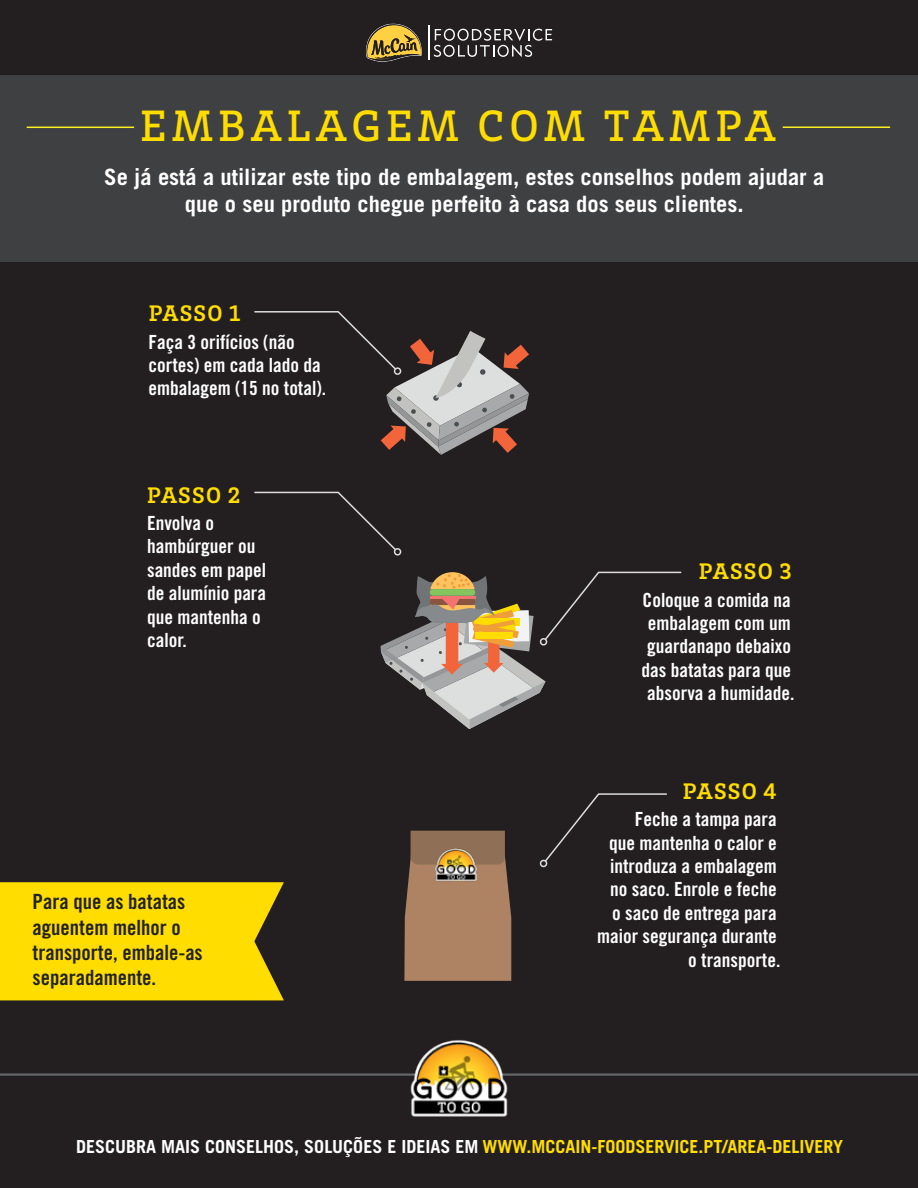
<style>
.page{position:relative;width:918px;height:1188px;background:#231f20}
.page>*{position:absolute;margin:0;border:0;box-sizing:border-box;transform-origin:0 0}
.t1{font:500 45px "Brix Slab";letter-spacing:.115em;color:#fd0}
.t2{font:700 23.1px "Brix Slab";letter-spacing:.055em;color:#fd0}
.t3{font:700 22.5px/27px "Trade Gothic LT Std";color:#fff;text-align:center}
.t4{font:21px/25.2px "Trade Gothic LT Std Bd Cn 20";color:#212222}
.t5{font:19.5px/23.4px "Trade Gothic LT Std Bd Cn 20";color:#fff}
.t6{font:700 18px "Trade Gothic LT Std";color:#fff}
.s1{color:#fd0}
</style>
<div class="page">
<hr style="left:0;top:1074px;width:918px;height:2px;background:#63676a">
<hr style="left:0;top:1073px;width:918px;height:2px;background:#63676a">
<img style="left:365px;top:1040px;width:188px;height:77px">
<div style="left:0;top:75px;width:918px;height:187px;background:#3e4042"></div>
<div style="left:0;top:882px;width:284px;height:118px;background:#fd0"></div>
<svg style="left:254px;top:491px;width:142px;height:61px"></svg>
<div style="left:394px;top:548px;width:7px;height:8px;border:2px solid #dcddde;border-radius:50%"></div>
<svg style="left:543px;top:793px;width:124px;height:70px"></svg>
<div style="left:540px;top:860px;width:7px;height:7px;border:2px solid #dcddde;border-radius:50%"></div>
<svg style="left:254px;top:311px;width:275px;height:144px"></svg>
<svg style="left:381px;top:571px;width:301px;height:158px"></svg>
<svg style="left:404px;top:831px;width:107px;height:150px;background:#a0795d"></svg>
<img style="left:417px;top:830px;width:79px;height:83px">
<svg style="left:434px;top:29px;width:118px;height:28px"></svg>
<hr style="left:428px;top:25px;width:1px;height:35px;background:#fff">
<svg style="left:366px;top:24px;width:56px;height:38px"></svg>
<hr style="left:27px;top:127px;width:107px;height:1px;background:#fbee23">
<hr style="left:783px;top:127px;width:107px;height:1px;background:#fbee23">
<h1 class="t1" style="left:140px;top:97px;width:637px">EMBALAGEM COM TAMPA</h1>
<p class="t3" style="left:104px;top:163px;width:722px">Se já está a utilizar este tipo de embalagem, estes conselhos podem ajudar a que o seu produto chegue perfeito à casa dos seus clientes.</p>
<p class="t2" style="left:149px;top:298px;width:93px">PASSO 1</p>
<p class="t5" style="left:149px;top:330px;width:179px">Faça 3 orifícios (não cortes) em cada lado da embalagem (15 no total).</p>
<p class="t2" style="left:147px;top:480px;width:95px">PASSO 2</p>
<p class="t5" style="left:147px;top:511px;width:121px">Envolva o hambúrguer ou sandes em papel de alumínio para que mantenha o calor.</p>
<p class="t4" style="left:33px;top:889px;width:172px">Para que as batatas aguentem melhor o transporte, embale-as separadamente.</p>
<p class="t2" style="left:699px;top:556px;width:94px">PASSO 3</p>
<p class="t5" style="left:642px;top:588px;width:154px;text-align:center">Coloque a comida na embalagem com um guardanapo debaixo das batatas para que absorva a humidade.</p>
<p class="t2" style="left:683px;top:776px;width:95px">PASSO 4</p>
<p class="t5" style="left:597px;top:807px;width:185px;text-align:right">Feche a tampa para<br>que mantenha o calor e introduza a embalagem no saco. Enrole e feche<br>o saco de entrega para maior segurança durante o transporte.</p>
<p class="t6" style="left:76px;top:1136px;width:768px">Descubra mais conselhos, soluções e ideias em <span class="s1">www.mccain-foodservice.pt/area-delivery</span></p>
</div>
